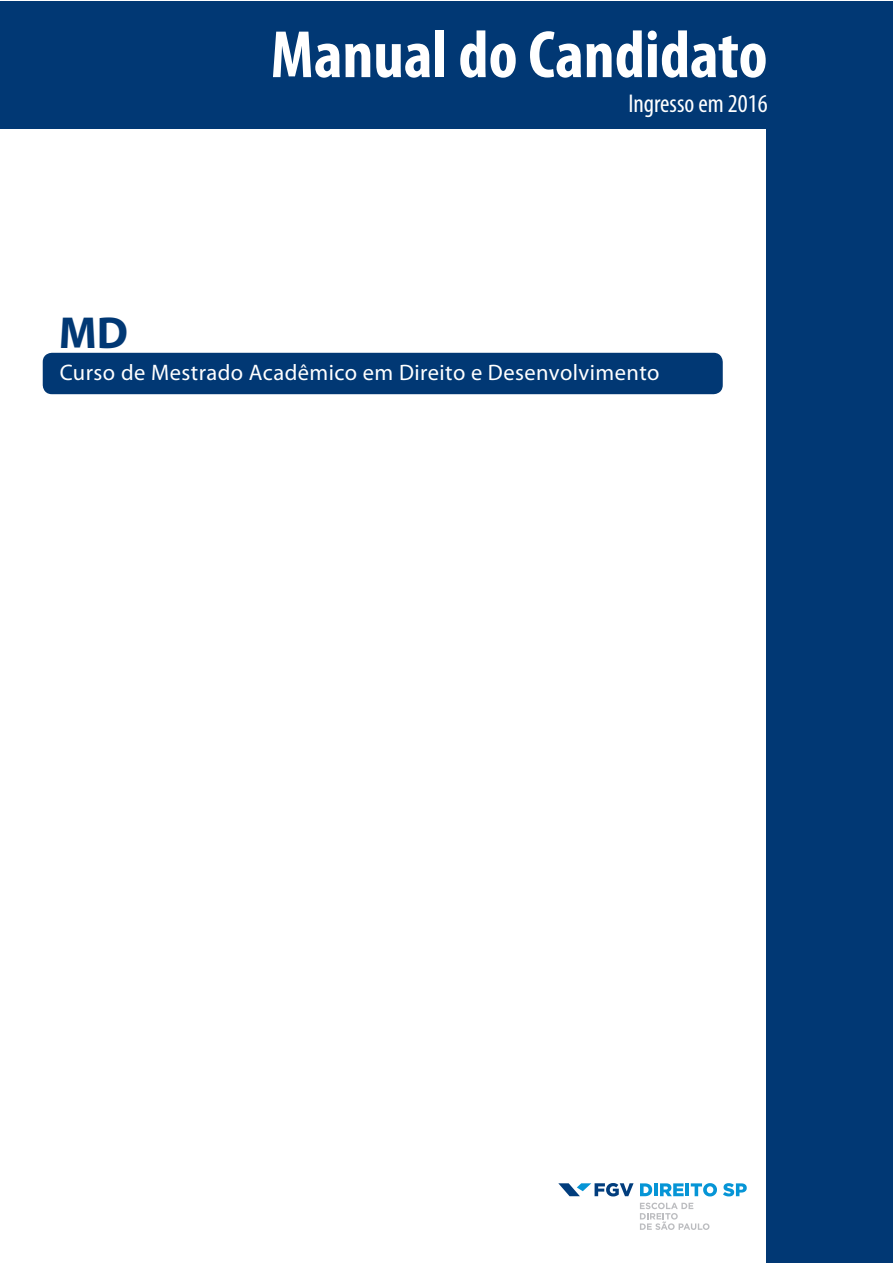
<style>
.page{position:relative;width:893px;height:1263px;background:#fff}
.page>*{position:absolute;margin:0;border:0;box-sizing:border-box;transform-origin:0 0}
.TEXTO{font:700 condensed 67.5px "Myriad Pro";color:#fff}
.TEXTO-2{font:700 45px "Myriad Pro";color:#013874}
.TEXTO-3{font:condensed 25.8px "Myriad Pro";color:#fff}
.TEXTO-4{font:22.5px "Myriad Pro";letter-spacing:.02em;color:#fff}
</style>
<div class="page">
<div style="left:43px;top:353px;width:679px;height:40px;background:#013874;border-radius:9px"></div>
<div style="left:43px;top:353px;width:680px;height:41px;border:2px solid #013874;border-radius:9px"></div>
<div style="left:1px;top:1px;width:892px;height:128px;background:#013874"></div>
<div style="left:766px;top:49px;width:127px;height:1214px;background:#013874"></div>
<svg style="left:559px;top:1183px;width:75px;height:13px"></svg>
<svg style="left:640px;top:1183px;width:12px;height:13px"></svg>
<hr style="left:654px;top:1183px;width:4px;height:13px;background:#0695d6">
<svg style="left:660px;top:1183px;width:24px;height:13px"></svg>
<hr style="left:685px;top:1183px;width:4px;height:13px;background:#0695d6">
<svg style="left:691px;top:1183px;width:26px;height:13px"></svg>
<svg style="left:723px;top:1183px;width:24px;height:13px"></svg>
<svg style="left:640px;top:1202px;width:69px;height:28px"></svg>
<p class="TEXTO" style="left:271px;top:12px;width:498px">Manual do Candidato</p>
<p class="TEXTO-3" style="left:628px;top:88px;width:141px">Ingresso em 2016</p>
<p class="TEXTO-2" style="left:59px;top:303px;width:71px">MD</p>
<p class="TEXTO-4" style="left:60px;top:358px;width:601px">Curso de Mestrado Acadêmico em Direito e Desenvolvimento</p>
</div>
